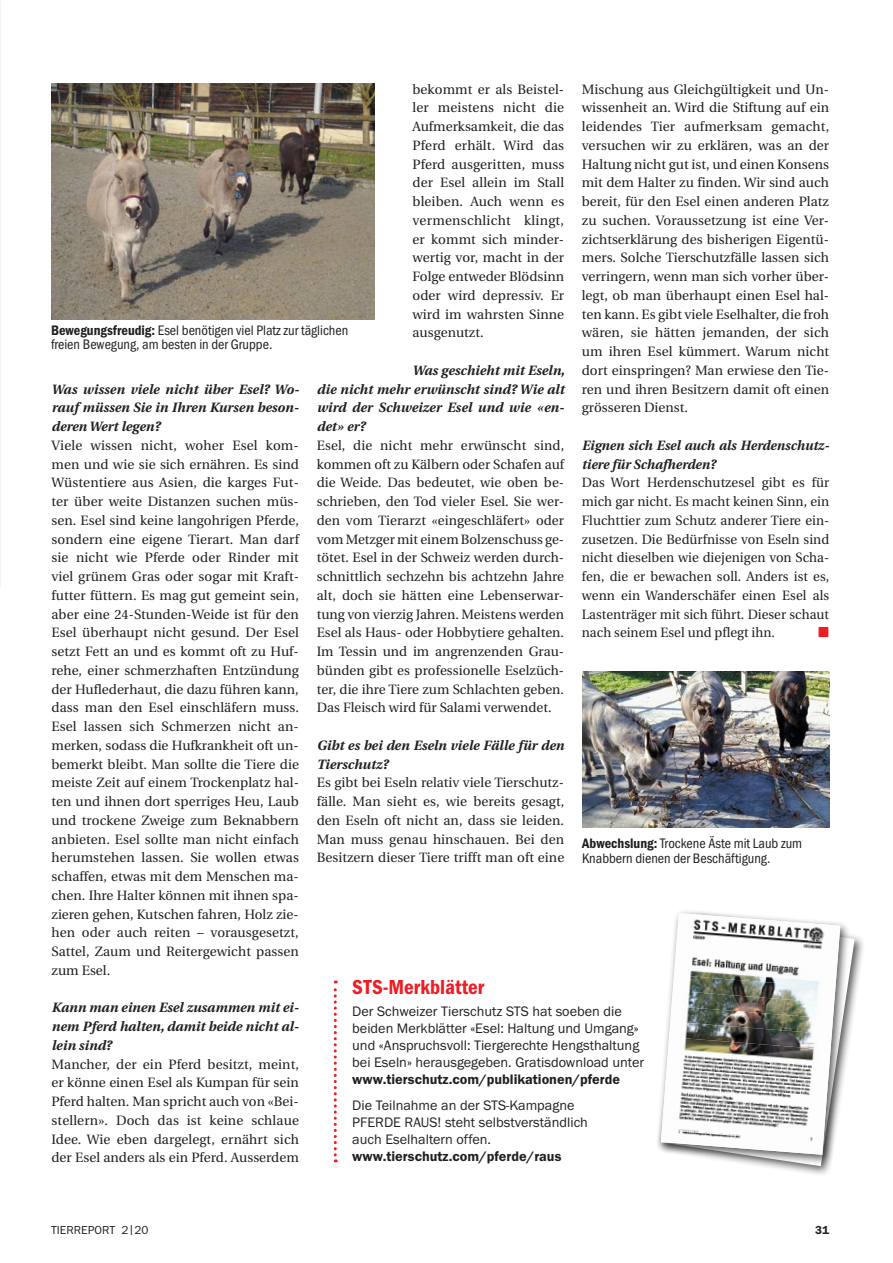
<style>
.page{position:relative;width:893px;height:1263px;background:#fff}
.page>*{position:absolute;margin:0;border:0;box-sizing:border-box;transform-origin:0 0}
.t1{font:600 condensed 21px "Franklin Got Itc T";color:#ee1d23}
.t2{font:14.25px/17.1px "Franklin Got Itc T";color:#231f20}
.t3{font:condensed 14.25px/14.2px "Franklin Got Itc T";color:#231f20}
.t4{font:600 14.25px "Franklin Got Itc T";color:#231f20}
.t5{font:13.5px/18.8px "Utopia";color:#231f20;text-align:justify}
.t6{font:italic 700 13.5px/18.8px "Utopia";letter-spacing:.005em;color:#231f20;text-align:justify}
.t7{font:13.5px "European Pi Three";color:#ee1d23}
.t8{font:12px "Franklin Got Itc T";letter-spacing:.005em;color:#231f20}
.t9{font:600 12px "Franklin Got Itc T";color:#231f20}
.s1{font-weight:600}
</style>
<div class="page">
<img style="left:51px;top:84px;width:323px;height:235px">
<img style="left:582px;top:672px;width:247px;height:155px">
<svg style="left:334px;top:980px;width:3px;height:182px"></svg>
<div style="left:656px;top:910px;width:209px;height:267px;background:#231f20;opacity:.75"></div>
<svg style="left:660px;top:915px;width:195px;height:251px"></svg>
<div style="left:656px;top:908px;width:195px;height:257px;background:#231f20;opacity:.75"></div>
<svg style="left:661px;top:913px;width:179px;height:242px"></svg>
<img style="left:678px;top:913px;width:162px;height:28px">
<img style="left:676px;top:928px;width:163px;height:29px">
<img style="left:675px;top:944px;width:163px;height:28px">
<img style="left:674px;top:959px;width:163px;height:29px">
<img style="left:673px;top:975px;width:162px;height:28px">
<img style="left:671px;top:990px;width:163px;height:29px">
<img style="left:670px;top:1006px;width:163px;height:28px">
<img style="left:669px;top:1021px;width:163px;height:29px">
<img style="left:668px;top:1037px;width:163px;height:28px">
<img style="left:667px;top:1052px;width:162px;height:29px">
<img style="left:665px;top:1068px;width:163px;height:28px">
<img style="left:664px;top:1083px;width:163px;height:29px">
<img style="left:663px;top:1099px;width:163px;height:28px">
<img style="left:662px;top:1114px;width:162px;height:29px">
<img style="left:661px;top:1130px;width:162px;height:25px">
<p class="t5" style="left:412px;top:80px;width:153px">bekommt er als Beistel&shy;ler meistens nicht die Aufmerksamkeit, die das Pferd erhält. Wird das Pferd ausgeritten, muss der Esel allein im Stall bleiben. Auch wenn es vermenschlicht klingt, er kommt sich minder&shy;wertig vor, macht in der Folge entweder Blödsinn oder wird depressiv. Er wird im wahrsten Sinne ausgenutzt.</p>
<p class="t6" style="left:317px;top:361px;width:249px;text-indent:96px">Was geschieht mit Eseln, die nicht mehr erwünscht sind? Wie alt wird der Schweizer Esel und wie «en&shy;det» er?</p>
<p class="t5" style="left:317px;top:436px;width:249px">Esel, die nicht mehr erwünscht sind, kommen oft zu Kälbern oder Schafen auf die Weide. Das bedeutet, wie oben be&shy;schrieben, den Tod vieler Esel. Sie wer&shy;den vom Tierarzt «eingeschläfert» oder vom Metzger mit einem Bolzenschuss ge&shy;tötet. Esel in der Schweiz werden durch&shy;schnittlich sechzehn bis achtzehn Jahre alt, doch sie hätten eine Lebenserwar&shy;tung von vierzig Jahren. Meistens werden Esel als Haus- oder Hobbytiere gehalten.<br>Im Tessin und im angrenzenden Grau&shy;bünden gibt es professionelle Eselzüch&shy;ter, die ihre Tiere zum Schlachten geben.<br>Das Fleisch wird für Salami verwendet.</p>
<p class="t6" style="left:317px;top:736px;width:249px">Gibt es bei den Eseln viele Fälle für den<br>Tierschutz?</p>
<p class="t5" style="left:317px;top:774px;width:249px">Es gibt bei Eseln relativ viele Tierschutz&shy;fälle. Man sieht es, wie bereits gesagt, den Eseln oft nicht an, dass sie leiden.<br>Man muss genau hinschauen. Bei den Besitzern dieser Tiere trifft man oft eine</p>
<p class="t5" style="left:582px;top:80px;width:249px">Mischung aus Gleichgültigkeit und Un&shy;wissenheit an. Wird die Stiftung auf ein leidendes Tier aufmerksam gemacht, versuchen wir zu erklären, was an der Haltung nicht gut ist, und einen Konsens mit dem Halter zu finden. Wir sind auch bereit, für den Esel einen anderen Platz zu suchen. Voraussetzung ist eine Ver&shy;zichtserklärung des bisherigen Eigentü&shy;mers. Solche Tierschutzfälle lassen sich verringern, wenn man sich vorher über&shy;legt, ob man überhaupt einen Esel hal&shy;ten kann. Es gibt viele Eselhalter, die froh wären, sie hätten jemanden, der sich um ihren Esel kümmert. Warum nicht dort einspringen? Man erwiese den Tie&shy;ren und ihren Besitzern damit oft einen grösseren Dienst.</p>
<p class="t6" style="left:582px;top:436px;width:249px">Eignen sich Esel auch als Herdenschutz&shy;tiere für Schafherden?</p>
<p class="t5" style="left:582px;top:474px;width:249px">Das Wort Herdenschutzesel gibt es für mich gar nicht. Es macht keinen Sinn, ein Fluchttier zum Schutz anderer Tiere ein&shy;zusetzen. Die Bedürfnisse von Eseln sind nicht dieselben wie diejenigen von Scha&shy;fen, die er bewachen soll. Anders ist es, wenn ein Wanderschäfer einen Esel als Lastenträger mit sich führt. Dieser schaut nach seinem Esel und pflegt ihn.</p>
<p class="t3" style="left:51px;top:323px;width:299px"><span class="s1">Bewegungsfreudig:</span> Esel benötigen viel Platz zur täglichen freien Bewegung, am besten in der Gruppe.</p>
<p class="t6" style="left:52px;top:380px;width:249px">Was wissen viele nicht über Esel? Wo&shy;rauf müssen Sie in Ihren Kursen beson&shy;deren Wert legen?</p>
<p class="t5" style="left:52px;top:436px;width:249px">Viele wissen nicht, woher Esel kom&shy;men und wie sie sich ernähren. Es sind Wüstentiere aus Asien, die karges Fut&shy;ter über weite Distanzen suchen müs&shy;sen. Esel sind keine langohrigen Pferde, sondern eine eigene Tierart. Man darf sie nicht wie Pferde oder Rinder mit viel grünem Gras oder sogar mit Kraft&shy;futter füttern. Es mag gut gemeint sein, aber eine 24-Stunden-Weide ist für den Esel überhaupt nicht gesund. Der Esel setzt Fett an und es kommt oft zu Huf&shy;rehe, einer schmerzhaften Entzündung der Huflederhaut, die dazu führen kann, dass man den Esel einschläfern muss.<br>Esel lassen sich Schmerzen nicht an&shy;merken, sodass die Hufkrankheit oft un&shy;bemerkt bleibt. Man sollte die Tiere die meiste Zeit auf einem Trockenplatz hal&shy;ten und ihnen dort sperriges Heu, Laub und trockene Zweige zum Beknabbern anbieten. Esel sollte man nicht einfach herumstehen lassen. Sie wollen etwas schaffen, etwas mit dem Menschen ma&shy;chen. Ihre Halter können mit ihnen spa&shy;zieren gehen, Kutschen fahren, Holz zie&shy;hen oder auch reiten – vorausgesetzt, Sattel, Zaum und Reitergewicht passen zum Esel.</p>
<p class="t6" style="left:52px;top:998px;width:249px">Kann man einen Esel zusammen mit ei&shy;nem Pferd halten, damit beide nicht al&shy;lein sind?</p>
<p class="t5" style="left:52px;top:1055px;width:249px">Mancher, der ein Pferd besitzt, meint, er könne einen Esel als Kumpan für sein Pferd halten. Man spricht auch von «Bei&shy;stellern». Doch das ist keine schlaue Idee. Wie eben dargelegt, ernährt sich der Esel anders als ein Pferd. Ausserdem</p>
<p class="t7" style="left:818px;top:624px;width:12px">M</p>
<p class="t3" style="left:582px;top:836px;width:222px"><span class="s1">Abwechslung:</span> Trockene Äste mit Laub zum<br>Knabbern dienen der Beschäftigung.</p>
<h1 class="t1" style="left:352px;top:975px;width:134px">STS-Merkblätter</h1>
<p class="t2" style="left:352px;top:1002px;width:293px">Der Schweizer Tierschutz STS hat soeben die beiden Merkblätter «Esel: Haltung und Umgang» und «Anspruchsvoll: Tiergerechte Hengsthaltung bei Eseln» herausgegeben. Gratisdownload unter</p>
<p class="t4" style="left:352px;top:1071px;width:269px">www.tierschutz.com/publikationen/pferde</p>
<p class="t2" style="left:352px;top:1096px;width:237px">Die Teilnahme an der STS-Kampagne<br>PFERDE RAUS! steht selbstverständlich auch Eselhaltern offen.</p>
<p class="t4" style="left:352px;top:1148px;width:211px">www.tierschutz.com/pferde/raus</p>
<p class="t8" style="left:51px;top:1223px;width:99px">TIERREPORT 2|20</p>
<p class="t9" style="left:815px;top:1223px;width:15px">31</p>
</div>
